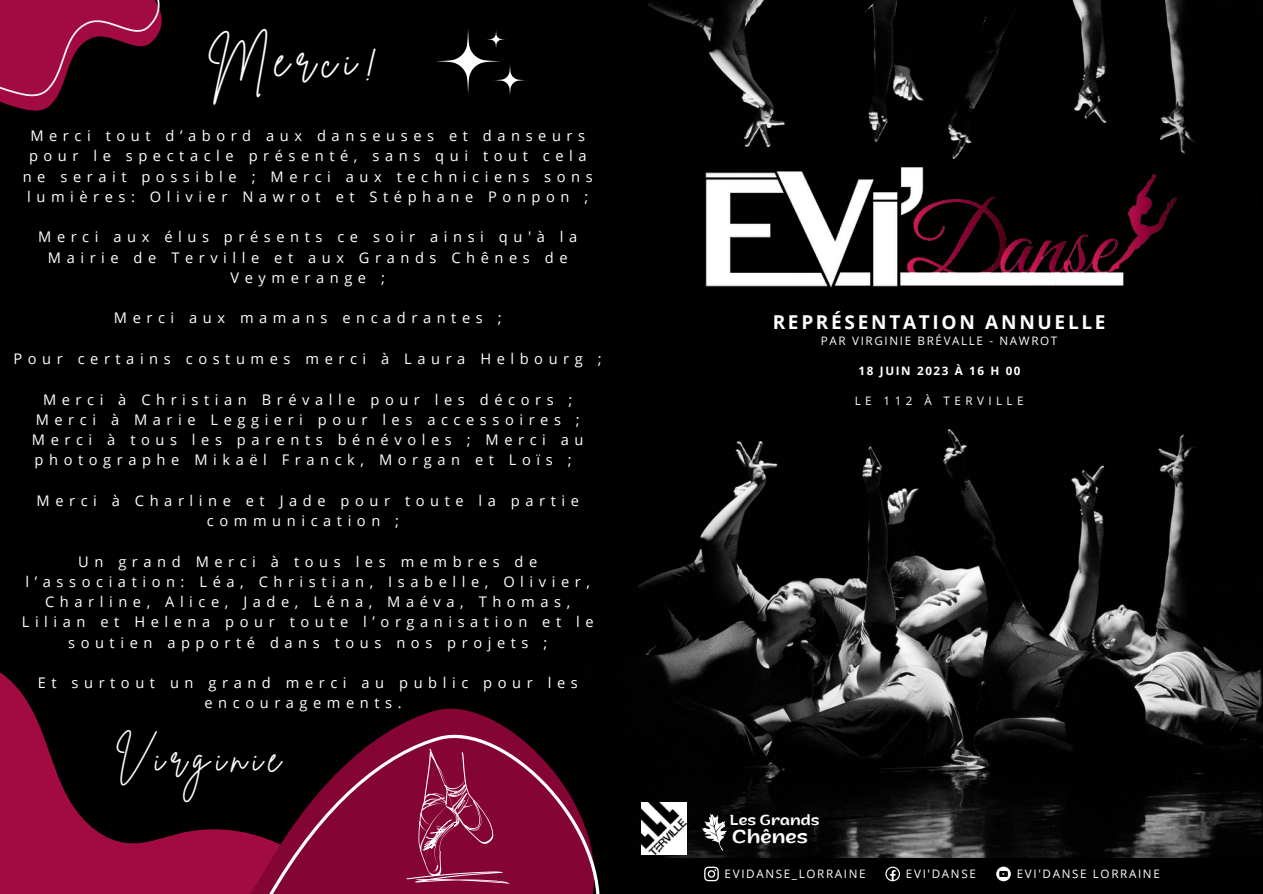
<style>
.page{position:relative;width:1263px;height:894px;background:#fff}
.page>*{position:absolute;margin:0;border:0;box-sizing:border-box;transform-origin:0 0}
.t1{font:47.25px "Brittany Signature";letter-spacing:.16em;color:#fff}
.t2{font:39.75px "Brittany Signature";letter-spacing:.16em;color:#fff}
.t3{font:700 19.05px "Open Sans";letter-spacing:.14em;color:#fff}
.t4{font:19.05px "ZT Arturo";color:#fff}
.t5{font:14.85px "ZT Arturo";color:#fff}
.t6{font:14.7px/20.2px "Open Sans";letter-spacing:.38em;color:#fff;text-align:center}
.t7{font:11.7px "Open Sans";letter-spacing:.14em;color:#fff}
.t8{font:700 11.7px "Open Sans";letter-spacing:.14em;color:#fff}
.t9{font:11.7px "Open Sans";letter-spacing:.38em;color:#fff}
</style>
<div class="page">
<div style="left:0;top:0;width:1263px;height:893px;background:#000"></div>
<img style="left:704px;top:428px;width:559px;height:429px">
<img style="left:647px;top:0;width:549px;height:159px">
<img style="left:705px;top:167px;width:472px;height:121px">
<svg style="left:704px;top:809px;width:30px;height:45px"></svg>
<svg style="left:704px;top:866px;width:15px;height:15px"></svg>
<svg style="left:885px;top:866px;width:15px;height:15px"></svg>
<svg style="left:996px;top:866px;width:15px;height:15px"></svg>
<svg style="left:748px;top:0;width:324px;height:77px"></svg>
<svg style="left:0;top:0;width:162px;height:111px"></svg>
<svg style="left:436px;top:29px;width:91px;height:67px"></svg>
<svg style="left:0;top:530px;width:704px;height:363px"></svg>
<svg style="left:13px;top:606px;width:666px;height:287px"></svg>
<svg style="left:406px;top:748px;width:104px;height:135px;background:#901c47"></svg>
<p class="t1" style="left:208px;top:29px;width:171px">Merci!</p>
<p class="t6" style="left:23px;top:125px;width:571px">Merci tout d’abord aux danseuses et danseurs pour le spectacle présenté, sans qui tout cela ne serait possible ; Merci aux techniciens sons lumières: Olivier Nawrot et Stéphane Ponpon ;</p>
<p class="t6" style="left:38px;top:226px;width:541px">Merci aux élus présents ce soir ainsi qu'à la<br>Mairie de Terville et aux Grands Chênes de<br>Veymerange ;</p>
<p class="t6" style="left:114px;top:307px;width:389px">Merci aux mamans encadrantes ;</p>
<p class="t6" style="left:13px;top:348px;width:590px">Pour certains costumes merci à Laura Helbourg ;</p>
<p class="t6" style="left:32px;top:388px;width:553px;text-align:left;text-indent:11px">Merci à Christian Brévalle pour les décors ; Merci à Marie Leggieri pour les accessoires ; Merci à tous les parents bénévoles ; Merci au photographe Mikaël Franck, Morgan et Loïs ;</p>
<p class="t6" style="left:207px;top:490px;width:373px;text-align:left;text-indent:-170px">Merci à Charline et Jade pour toute la partie communication ;</p>
<p class="t6" style="left:22px;top:550px;width:573px">Un grand Merci à tous les membres de l’association: Léa, Christian, Isabelle, Olivier, Charline, Alice, Jade, Léna, Maéva, Thomas, Lilian et Helena pour toute l’organisation et le soutien apporté dans tous nos projets ;</p>
<p class="t6" style="left:204px;top:672px;width:375px;text-align:left;text-indent:-167px">Et surtout un grand merci au public pour les encouragements.</p>
<p class="t2" style="left:115px;top:731px;width:168px">Virginie</p>
<p class="t3" style="left:773px;top:308px;width:334px">REPRÉSENTATION ANNUELLE</p>
<p class="t8" style="left:859px;top:362px;width:164px">18 JUIN 2023 À 16 H 00</p>
<p class="t9" style="left:855px;top:393px;width:170px">LE 112 À TERVILLE</p>
<p class="t7" style="left:821px;top:333px;width:238px">PAR VIRGINIE BRÉVALLE - NAWROT</p>
<p class="t5" style="left:730px;top:814px;width:91px">Les Grands</p>
<p class="t4" style="left:732px;top:829px;width:77px">Chênes</p>
<p class="t7" style="left:725px;top:865px;width:143px">EVIDANSE_LORRAINE</p>
<p class="t7" style="left:906px;top:865px;width:71px">EVI'DANSE</p>
<p class="t7" style="left:1017px;top:865px;width:145px">EVI'DANSE LORRAINE</p>
</div>
